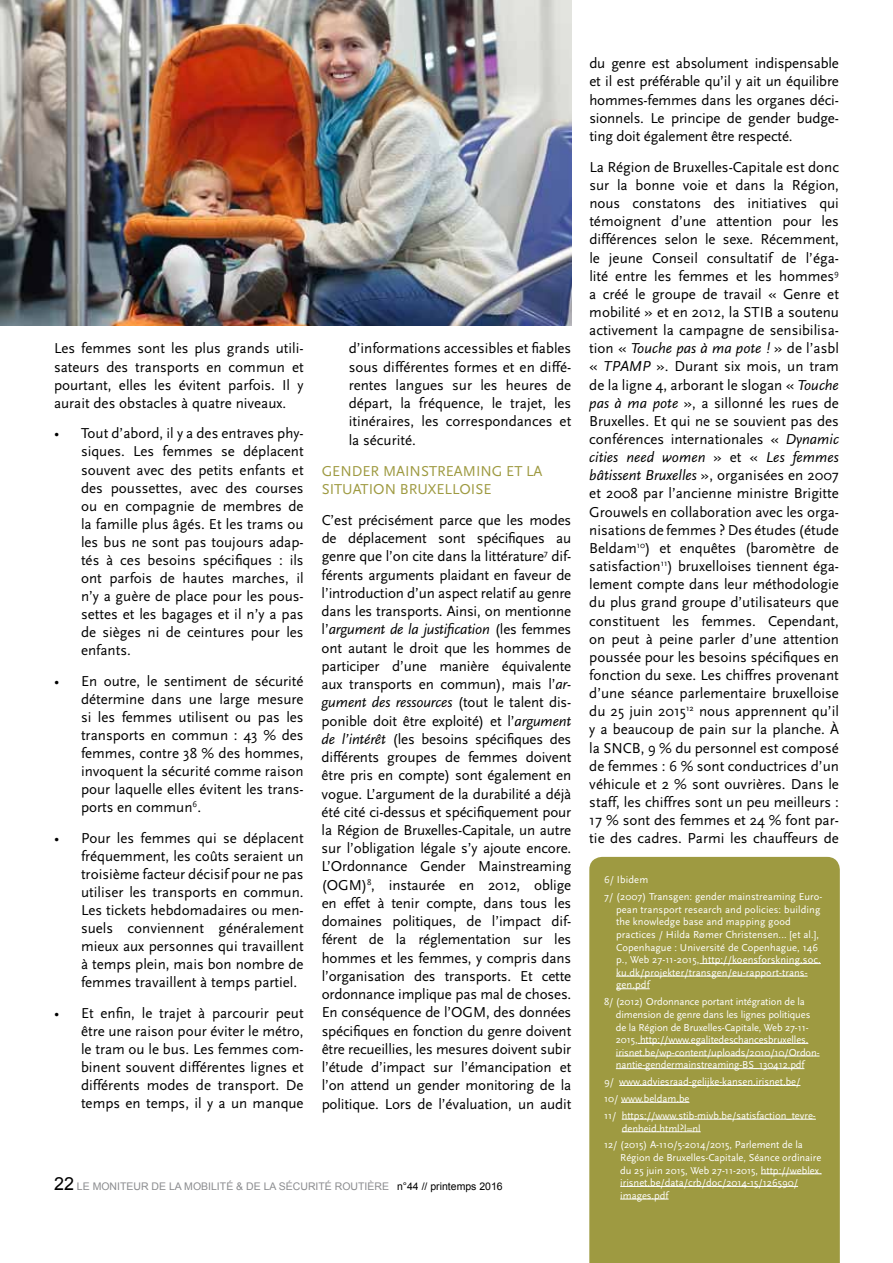
<style>
.page{position:relative;width:893px;height:1263px;background:#fff}
.page>*{position:absolute;margin:0;border:0;box-sizing:border-box;transform-origin:0 0}
.t1{font:15px/18.1px "Scala Sans";color:#000;text-align:justify}
.t2{font:15px/18.3px "Scala Sans";letter-spacing:.12em;color:#9e9a41}
.t3{font:10.5px/12.6px "Scala Sans";color:#fff}
.t4{font:10.5px "Arial";color:#8b8c8f}
.s1{font-style:italic}
.s2{font-size:18px;color:#000}
.s3{color:#000}
</style>
<div class="page">
<img style="left:0;top:0;width:571px;height:325px">
<div style="left:589px;top:857px;width:251px;height:406px;background:#9e9a41"></div>
<hr style="left:700px;top:963px;width:121px;height:1px;background:#fff">
<hr style="left:616px;top:976px;width:192px;height:1px;background:#fff">
<hr style="left:616px;top:988px;width:34px;height:1px;background:#fff">
<hr style="left:638px;top:1043px;width:170px;height:1px;background:#fff">
<hr style="left:616px;top:1056px;width:203px;height:1px;background:#fff">
<hr style="left:616px;top:1068px;width:188px;height:1px;background:#fff">
<hr style="left:619px;top:1085px;width:181px;height:1px;background:#fff">
<hr style="left:621px;top:1102px;width:68px;height:1px;background:#fff">
<hr style="left:622px;top:1119px;width:194px;height:1px;background:#fff">
<hr style="left:622px;top:1131px;width:79px;height:1px;background:#fff">
<hr style="left:761px;top:1173px;width:61px;height:1px;background:#fff">
<hr style="left:620px;top:1186px;width:178px;height:1px;background:#fff">
<hr style="left:620px;top:1199px;width:49px;height:1px;background:#fff">
<p class="t1" style="left:54px;top:340px;width:251px">Les femmes sont les plus grands utili&shy;sateurs des transports en commun et pourtant, elles les évitent parfois. Il y aurait des obstacles à quatre niveaux.</p>
<p class="t1" style="left:81px;top:425px;width:224px;text-indent:-27px">• Tout d’abord, il y a des entraves phy&shy;siques. Les femmes se déplacent souvent avec des petits enfants et des poussettes, avec des courses ou en compagnie de membres de la famille plus âgés. Et les trams ou les bus ne sont pas toujours adap&shy;tés à ces besoins spécifiques : ils ont parfois de hautes marches, il n’y a guère de place pour les pous&shy;settes et les bagages et il n’y a pas de sièges ni de ceintures pour les enfants.</p>
<p class="t1" style="left:81px;top:672px;width:224px;text-indent:-27px">• E n outre, le sentiment de sécurité détermine dans une large mesure si les femmes utilisent ou pas les transports en commun : 43 % des femmes, contre 38 % des hommes, invoquent la sécurité comme raison pour laquelle elles évitent les trans&shy;ports en commun<sup>6</sup>.</p>
<p class="t1" style="left:81px;top:829px;width:224px;text-indent:-27px">• Pour les femmes qui se déplacent fréquemment, les coûts seraient un troisième facteur décisif pour ne pas utiliser les transports en commun.<br>Les tickets hebdomadaires ou men&shy;suels conviennent généralement mieux aux personnes qui travaillent à temps plein, mais bon nombre de femmes travaillent à temps partiel.</p>
<p class="t1" style="left:81px;top:1005px;width:224px;text-indent:-27px">• Et enfin, le trajet à parcourir peut être une raison pour éviter le métro, le tram ou le bus. Les femmes com&shy;binent souvent différentes lignes et différents modes de transport. De temps en temps, il y a un manque</p>
<p class="t1" style="left:349px;top:340px;width:224px">d’informations accessibles et fiables sous différentes formes et en diffé&shy;rentes langues sur les heures de départ, la fréquence, le trajet, les itinéraires, les correspondances et la sécurité.</p>
<p class="t2" style="left:322px;top:462px;width:221px">Gender mai nstreami ng et la situati on bruxellois e</p>
<p class="t1" style="left:322px;top:511px;width:251px">C’est précisément parce que les modes de déplacement sont spécifiques au genre que l’on cite dans la littérature<sup>7</sup> dif&shy;férents arguments plaidant en faveur de l’introduction d’un aspect relatif au genre dans les transports. Ainsi, on mentionne l’<span class="s1">argument de la justification</span> (les femmes ont autant le droit que les hommes de participer d’une manière équivalente aux transports en commun), mais l’<span class="s1">ar&shy;gument des ressources</span> (tout le talent dis&shy;ponible doit être exploité) et l’<span class="s1">argument de l’intérêt</span> (les besoins spécifiques des différents groupes de femmes doivent être pris en compte) sont également en vogue. L’argument de la durabilité a déjà été cité ci-dessus et spécifiquement pour la Région de Bruxelles-Capitale, un autre sur l’obligation légale s’y ajoute encore.<br>L’Ordonnance Gender Mainstreaming (OGM)<sup>8</sup>, instaurée en 2012, oblige en effet à tenir compte, dans tous les domaines politiques, de l’impact dif&shy;férent de la réglementation sur les hommes et les femmes, y compris dans l’organisation des transports. Et cette ordonnance implique pas mal de choses.<br>En conséquence de l’OGM, des données spécifiques en fonction du genre doivent être recueillies, les mesures doivent subir l’étude d’impact sur l’émancipation et l’on attend un gender monitoring de la politique. Lors de l’évaluation, un audit</p>
<p class="t4" style="left:54px;top:1179px;width:450px"><span class="s2">22</span> LE MONITEUR DE LA MOBILITÉ &amp; DE LA SÉCURITÉ ROUTIÈRE <span class="s3">N°44 // PRINTEMPS 2016</span></p>
<p class="t1" style="left:589px;top:55px;width:251px">du genre est absolument indispensable et il est préférable qu’il y ait un équilibre hommes-femmes dans les organes déci&shy;sionnels. Le principe de gender budge&shy;ting doit également être respecté.</p>
<p class="t1" style="left:589px;top:158px;width:251px">La Région de Bruxelles-Capitale est donc sur la bonne voie et dans la Région, nous constatons des initiatives qui témoignent d’une attention pour les différences selon le sexe. Récemment, le jeune Conseil consultatif de l’éga&shy;lité entre les femmes et les hommes<sup>9 </sup>a créé le groupe de travail « Genre et mobilité » et en 2012, la STIB a soutenu activement la campagne de sensibilisa&shy;tion « <span class="s1">Touche pas à ma pote !</span> » de l’asbl « <span class="s1">TPAMP</span> ». Durant six mois, un tram de la ligne 4, arborant le slogan « <span class="s1">Touche pas à ma pote</span> », a sillonné les rues de Bruxelles. Et qui ne se souvient pas des conférences internationales « <span class="s1">Dynamic cities need women</span> » et « <span class="s1">Les femmes bâtissent Bruxelles</span> », organisées en 2007 et 2008 par l’ancienne ministre Brigitte Grouwels en collaboration avec les orga&shy;nisations de femmes ? Des études (étude Beldam<sup>10</sup>) et enquêtes (baromètre de satisfaction<sup>11</sup>) bruxelloises tiennent éga&shy;lement compte dans leur méthodologie du plus grand groupe d’utilisateurs que constituent les femmes. Cependant, on peut à peine parler d’une attention poussée pour les besoins spécifiques en fonction du sexe. Les chiffres provenant d’une séance parlementaire bruxelloise du 25 juin 2015<sup>12</sup> nous apprennent qu’il y a beaucoup de pain sur la planche. À la SNCB, 9 % du personnel est composé de femmes : 6 % sont conductrices d’un véhicule et 2 % sont ouvrières. Dans le staff, les chiffres sont un peu meilleurs :<br>17 % sont des femmes et 24 % font par&shy;tie des cadres. Parmi les chauffeurs de</p>
<p class="t3" style="left:604px;top:872px;width:220px;line-height:16.8px">6/ Ibidem<br>7/ (2007) Transgen: gender mainstreaming Euro-</p>
<p class="t3" style="left:616px;top:903px;width:206px">pean transport research and policies: building the knowledge base and mapping good practices / Hilda Rømer Christensen... [et al.], Copenhague : U niversité de Copenhague, 146 p., Web 27-11-2015, http://koensforskning.soc. ku.dk/projekter/transgen/eu-rapport-trans&shy;gen.pdf</p>
<p class="t3" style="left:616px;top:996px;width:205px;text-indent:-12px">8/ (2012) Ordonnance portant intégration de la dimension de genre dans les lignes politiques de la Région de Bruxelles-Capitale, Web 27-11- 2015, http://www.egalitedeschancesbruxelles. irisnet.be/wp-content/uploads/2010/10/Ordon&shy;nantie-gendermainstreaming-BS_130412.pdf</p>
<p class="t3" style="left:604px;top:1073px;width:213px;line-height:16.8px">9/ www.adviesraad-gelijke-kansen.irisnet.be/<br>10/ www.beldam.be<br>11/ https://www.stib-mivb.be/satisfaction_tevre-</p>
<p class="t3" style="left:604px;top:1120px;width:200px;line-height:16.8px;text-indent:18px">denheid.html?l=nl<br>12/ (2015) A-110/5-2014/2015, Parlement de la</p>
<p class="t3" style="left:620px;top:1151px;width:203px">Région de Bruxelles-Capitale, Séance ordinaire du 25 juin 2015, Web 27-11-2015, http://weblex. irisnet.be/data/crb/doc/2014-15/126590/ images.pdf</p>
</div>
